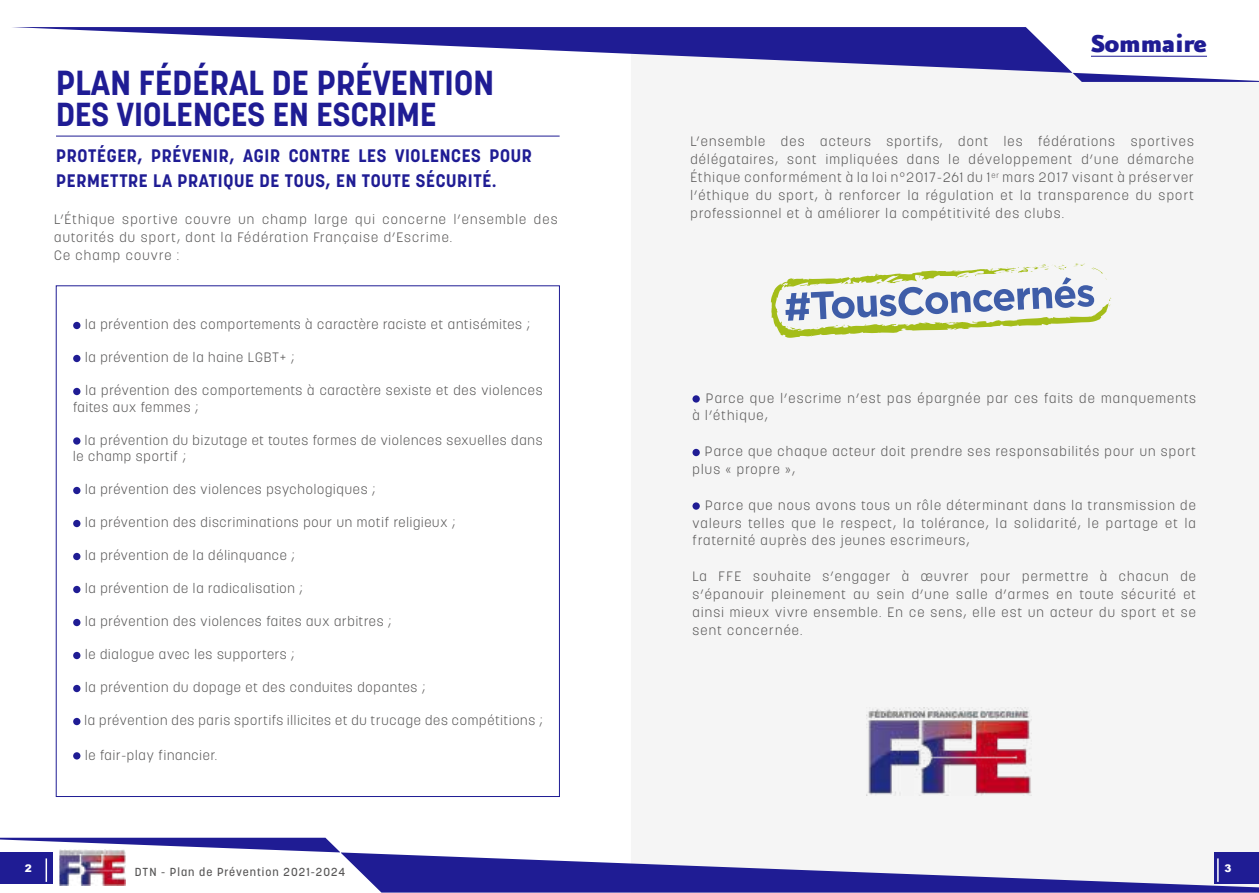
<style>
.page{position:relative;width:1259px;height:893px;background:#fff}
.page>*{position:absolute;margin:0;border:0;box-sizing:border-box;transform-origin:0 0}
.t1{font:700 34.5px "Korolev";letter-spacing:.005em;color:#1f1c94}
.t2{font:700 33px "Korolev";letter-spacing:.005em;color:#1f1c94}
.t3{font:900 29.1px "Eureka Sans";letter-spacing:-.025em;color:#1f1c94}
.t4{font:700 18px/25.3px "Korolev";letter-spacing:.04em;color:#1f1c94}
.t5{font:300 13.5px/17.9px "Korolev";letter-spacing:.06em;color:#575656;text-align:justify}
.t6{font:300 13.5px/17.9px "Korolev";letter-spacing:.09em;color:#575656}
.t7{font:500 11.55px "Korolev";letter-spacing:.09em;color:#575656}
.t8{font:900 10.5px "Arial";color:#fff}
</style>
<div class="page">
<svg style="left:12px;top:27px;width:1247px;height:55px"></svg>
<svg style="left:0;top:838px;width:1259px;height:55px"></svg>
<img style="left:59px;top:850px;width:66px;height:35px">
<hr style="left:1091px;top:56px;width:116px;height:1px;background:#1f1c94">
<div style="left:73px;top:322px;width:7px;height:7px;background:#1f1c94;border-radius:50%"></div>
<div style="left:73px;top:355px;width:7px;height:7px;background:#1f1c94;border-radius:50%"></div>
<div style="left:73px;top:388px;width:7px;height:7px;background:#1f1c94;border-radius:50%"></div>
<div style="left:73px;top:437px;width:7px;height:8px;background:#1f1c94;border-radius:50%"></div>
<div style="left:73px;top:487px;width:7px;height:7px;background:#1f1c94;border-radius:50%"></div>
<div style="left:73px;top:520px;width:7px;height:7px;background:#1f1c94;border-radius:50%"></div>
<div style="left:73px;top:553px;width:7px;height:7px;background:#1f1c94;border-radius:50%"></div>
<div style="left:73px;top:586px;width:7px;height:7px;background:#1f1c94;border-radius:50%"></div>
<div style="left:73px;top:619px;width:7px;height:7px;background:#1f1c94;border-radius:50%"></div>
<div style="left:73px;top:652px;width:7px;height:7px;background:#1f1c94;border-radius:50%"></div>
<div style="left:73px;top:685px;width:7px;height:7px;background:#1f1c94;border-radius:50%"></div>
<div style="left:73px;top:718px;width:7px;height:7px;background:#1f1c94;border-radius:50%"></div>
<div style="left:73px;top:752px;width:7px;height:7px;background:#1f1c94;border-radius:50%"></div>
<div style="left:692px;top:395px;width:8px;height:8px;background:#1f1c94;border-radius:50%"></div>
<div style="left:692px;top:449px;width:8px;height:7px;background:#1f1c94;border-radius:50%"></div>
<div style="left:692px;top:502px;width:8px;height:8px;background:#1f1c94;border-radius:50%"></div>
<hr style="left:56px;top:136px;width:503px;height:1px;background:#1f1c94">
<svg style="left:771px;top:264px;width:340px;height:74px"></svg>
<img style="left:866px;top:707px;width:165px;height:88px">
<h1 class="t1" style="left:56px;top:61px;width:439px">PLAN FÉDÉRAL DE PRÉVENTION</h1>
<h2 class="t2" style="left:56px;top:93px;width:382px">DES VIOLENCES EN ESCRIME</h2>
<h3 class="t4" style="left:56px;top:143px;width:477px">PROTÉGER, PRÉVENIR, AGIR CONTRE LES VIOLENCES POUR<br>PERMETTRE LA PRATIQUE DE TOUS, EN TOUTE SÉCURITÉ.</h3>
<p class="t6" style="left:54px;top:210px;width:505px">L’Éthique sportive couvre un champ large qui concerne l’ensemble des autorités du sport, dont la Fédération Française d’Escrime.<br>Ce champ couvre :</p>
<p class="t5" style="left:85px;top:315px;width:446px">la prévention des comportements à caractère raciste et antisémites ;</p>
<p class="t5" style="left:85px;top:348px;width:211px">la prévention de la haine LGBT+ ;</p>
<p class="t5" style="left:73px;top:382px;width:471px;line-height:16.5px;text-indent:12px">la prévention des comportements à caractère sexiste et des violences faites aux femmes ;</p>
<p class="t5" style="left:73px;top:432px;width:471px;line-height:16.5px;text-indent:12px">la prévention du bizutage et toutes formes de violences sexuelles dans le champ sportif ;</p>
<p class="t5" style="left:85px;top:480px;width:292px">la prévention des violences psychologiques ;</p>
<p class="t5" style="left:85px;top:513px;width:372px">la prévention des discriminations pour un motif religieux ;</p>
<p class="t5" style="left:85px;top:546px;width:211px">la prévention de la délinquance ;</p>
<p class="t5" style="left:85px;top:579px;width:219px">la prévention de la radicalisation ;</p>
<p class="t5" style="left:85px;top:612px;width:308px">la prévention des violences faites aux arbitres ;</p>
<p class="t5" style="left:85px;top:645px;width:211px">le dialogue avec les supporters ;</p>
<p class="t5" style="left:85px;top:678px;width:341px">la prévention du dopage et des conduites dopantes ;</p>
<p class="t5" style="left:85px;top:711px;width:459px">la prévention des paris sportifs illicites et du trucage des compétitions ;</p>
<p class="t5" style="left:85px;top:746px;width:133px">le fair-play financier.</p>
<h3 class="t3" style="left:1091px;top:29px;width:117px">Sommaire</h3>
<p class="t5" style="left:690px;top:133px;width:505px">L’ensemble des acteurs sportifs, dont les fédérations sportives délégataires, sont impliquées dans le développement d’une démarche Éthique conformément à la loi n°2017-261 du 1<sup>er</sup> mars 2017 visant à préserver l’éthique du sport, à renforcer la régulation et la transparence du sport professionnel et à améliorer la compétitivité des clubs.</p>
<p class="t6" style="left:692px;top:389px;width:505px;text-indent:13px">Parce que l’escrime n’est pas épargnée par ces faits de manquements à l’éthique,</p>
<p class="t6" style="left:692px;top:442px;width:505px;text-indent:12px">Parce que chaque acteur doit prendre ses responsabilités pour un sport plus « propre »,</p>
<p class="t5" style="left:692px;top:496px;width:505px;text-indent:13px">Parce que nous avons tous un rôle déterminant dans la transmission de valeurs telles que le respect, la tolérance, la solidarité, le partage et la fraternité auprès des jeunes escrimeurs,</p>
<p class="t5" style="left:692px;top:567px;width:505px">La FFE souhaite s’engager à œuvrer pour permettre à chacun de s’épanouir pleinement au sein d’une salle d’armes en toute sécurité et ainsi mieux vivre ensemble. En ce sens, elle est un acteur du sport et se sent concernée.</p>
<p class="t8" style="left:25px;top:861px;width:9px">2</p>
<p class="t8" style="left:1224px;top:861px;width:9px">3</p>
<p class="t7" style="left:135px;top:865px;width:212px">DTN - Plan de Prévention 2021-2024</p>
</div>
